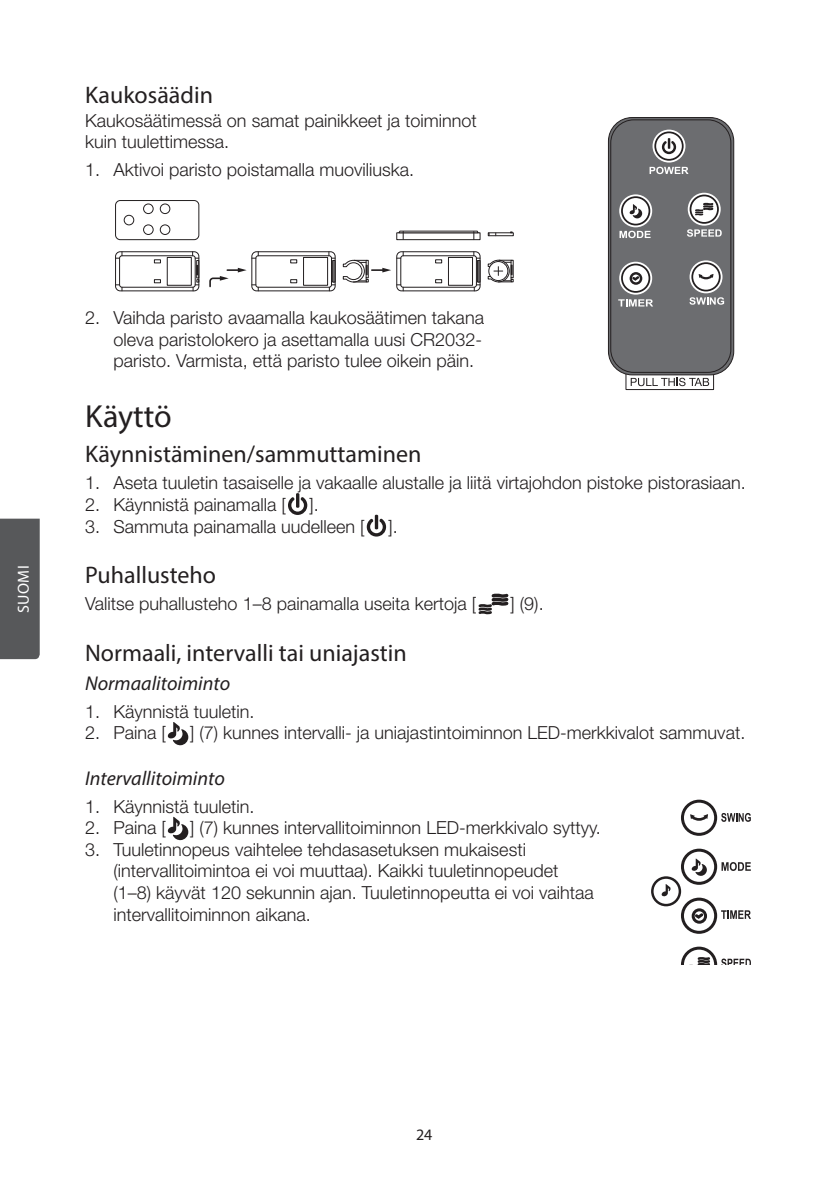
<style>
.page{position:relative;width:840px;height:1191px;background:#fff}
.page>*{position:absolute;margin:0;border:0;box-sizing:border-box;transform-origin:0 0}
.Bruks_-_Nytt_Avsnitt{font:32px "Myriad Pro";color:#231f20}
.Bruks_-_Underrubrik{font:24px "Myriad Pro";color:#231f20}
.Bruks_-_Underrubrik-2{font:italic 20px "Myriad Pro";color:#231f20}
.Bruks_-_Brödtext{font:300 18px/21.6px "Helvetica Neue LT Std";color:#231f20}
.t1{font:16px "Myriad Pro";letter-spacing:.035em;color:#fff}
.t2{font:16px "Myriad Pro";color:#231f20}
</style>
<div class="page">
<div style="left:0;top:518px;width:40px;height:141px;background:#57585a"></div>
<div style="left:115px;top:200px;width:84px;height:40px;border:1px solid #231f20;border-radius:5px"></div>
<div style="left:115px;top:251px;width:84px;height:40px;border:1px solid #231f20;border-radius:5px"></div>
<div style="left:124px;top:215px;width:10px;height:10px;border:1px solid #231f20;border-radius:50%"></div>
<div style="left:143px;top:204px;width:10px;height:10px;border:1px solid #231f20;border-radius:50%"></div>
<div style="left:160px;top:204px;width:10px;height:10px;border:1px solid #231f20;border-radius:50%"></div>
<div style="left:143px;top:224px;width:10px;height:11px;border:1px solid #231f20;border-radius:50%"></div>
<div style="left:160px;top:224px;width:10px;height:11px;border:1px solid #231f20;border-radius:50%"></div>
<div style="left:119px;top:255px;width:76px;height:33px;border:1px solid #231f20;border-radius:2px"></div>
<div style="left:196px;top:260px;width:3px;height:18px;border:1px solid #231f20"></div>
<div style="left:167px;top:257px;width:25px;height:29px;border:1px solid #231f20"></div>
<svg style="left:154px;top:259px;width:7px;height:4px"></svg>
<svg style="left:154px;top:279px;width:7px;height:4px"></svg>
<svg style="left:115px;top:284px;width:7px;height:7px"></svg>
<svg style="left:192px;top:265px;width:7px;height:26px"></svg>
<svg style="left:115px;top:252px;width:7px;height:7px"></svg>
<svg style="left:192px;top:252px;width:7px;height:7px"></svg>
<svg style="left:209px;top:268px;width:37px;height:20px"></svg>
<div style="left:251px;top:251px;width:84px;height:40px;border:1px solid #231f20;border-radius:5px"></div>
<div style="left:255px;top:255px;width:77px;height:33px;border:1px solid #231f20;border-radius:2px"></div>
<div style="left:303px;top:257px;width:25px;height:29px;border:1px solid #231f20"></div>
<svg style="left:290px;top:259px;width:7px;height:4px"></svg>
<svg style="left:290px;top:279px;width:7px;height:4px"></svg>
<svg style="left:252px;top:284px;width:7px;height:7px"></svg>
<svg style="left:252px;top:252px;width:7px;height:7px"></svg>
<svg style="left:328px;top:252px;width:7px;height:39px"></svg>
<div style="left:396px;top:251px;width:84px;height:40px;border:1px solid #231f20;border-radius:5px"></div>
<div style="left:400px;top:255px;width:76px;height:33px;border:1px solid #231f20;border-radius:2px"></div>
<div style="left:448px;top:257px;width:24px;height:29px;border:1px solid #231f20"></div>
<svg style="left:435px;top:259px;width:7px;height:4px"></svg>
<svg style="left:435px;top:279px;width:7px;height:4px"></svg>
<svg style="left:473px;top:252px;width:7px;height:39px"></svg>
<div style="left:396px;top:232px;width:84px;height:8px;border:1px solid #231f20"></div>
<div style="left:487px;top:232px;width:26px;height:4px;border:1px solid #231f20"></div>
<svg style="left:397px;top:230px;width:82px;height:10px"></svg>
<svg style="left:342px;top:252px;width:61px;height:39px"></svg>
<svg style="left:487px;top:259px;width:26px;height:24px"></svg>
<svg style="left:630px;top:378px;width:78px;height:8px"></svg>
<div style="left:625px;top:372px;width:88px;height:18px;border:1px solid #231f20"></div>
<div style="left:608px;top:118px;width:125px;height:257px;background:#6c6d70;border-radius:24px"></div>
<div style="left:607px;top:117px;width:126px;height:258px;border:1px solid #231f20;border-radius:24px"></div>
<svg style="left:689px;top:260px;width:33px;height:33px"></svg>
<svg style="left:619px;top:194px;width:32px;height:33px"></svg>
<svg style="left:619px;top:262px;width:32px;height:33px"></svg>
<svg style="left:687px;top:193px;width:33px;height:33px"></svg>
<svg style="left:652px;top:130px;width:33px;height:32px"></svg>
<div style="left:691px;top:262px;width:29px;height:29px;border:2px solid #231f20;border-radius:50%"></div>
<div style="left:620px;top:196px;width:30px;height:29px;border:2px solid #231f20;border-radius:50%"></div>
<div style="left:620px;top:263px;width:30px;height:30px;border:2px solid #231f20;border-radius:50%"></div>
<div style="left:689px;top:195px;width:29px;height:29px;border:2px solid #231f20;border-radius:50%"></div>
<div style="left:654px;top:131px;width:29px;height:30px;border:2px solid #231f20;border-radius:50%"></div>
<svg style="left:661px;top:138px;width:14px;height:16px"></svg>
<svg style="left:694px;top:203px;width:19px;height:12px"></svg>
<svg style="left:629px;top:272px;width:13px;height:13px"></svg>
<svg style="left:629px;top:204px;width:13px;height:14px"></svg>
<svg style="left:698px;top:274px;width:15px;height:5px"></svg>
<svg style="left:689px;top:297px;width:34px;height:8px"></svg>
<svg style="left:619px;top:231px;width:31px;height:7px"></svg>
<svg style="left:618px;top:299px;width:34px;height:7px"></svg>
<svg style="left:687px;top:229px;width:34px;height:8px"></svg>
<svg style="left:649px;top:167px;width:39px;height:7px"></svg>
<div style="left:610px;top:120px;width:120px;height:253px;border:1px solid #231f20;border-radius:23px"></div>
<svg style="left:681px;top:799px;width:69px;height:37px"></svg>
<svg style="left:651px;top:848px;width:99px;height:85px"></svg>
<svg style="left:681px;top:946px;width:69px;height:19px"></svg>
<svg style="left:288px;top:493px;width:19px;height:22px"></svg>
<svg style="left:366px;top:515px;width:20px;height:21px"></svg>
<svg style="left:478px;top:593px;width:30px;height:21px"></svg>
<svg style="left:167px;top:722px;width:21px;height:23px"></svg>
<svg style="left:167px;top:816px;width:21px;height:24px"></svg>
<p class="t1" style="left:13px;top:613px;width:49px;rotate:-90deg">SUOMI</p>
<p class="Bruks_-_Underrubrik" style="left:85px;top:80px;width:129px">Kaukosäädin</p>
<p class="Bruks_-_Brödtext" style="left:85px;top:109px;width:393px">Kaukosäätimessä on samat painikkeet ja toiminnot kuin tuulettimessa.</p>
<p class="Bruks_-_Brödtext" style="left:85px;top:158px;width:330px">1. Aktivoi paristo poistamalla muoviliuska.</p>
<p class="Bruks_-_Brödtext" style="left:113px;top:306px;width:372px;text-align:justify;text-indent:-28px">2. Vaihda paristo avaamalla kaukosäätimen takana oleva paristolokero ja asettamalla uusi CR2032- paristo. Varmista, että paristo tulee oikein päin.</p>
<p class="Bruks_-_Nytt_Avsnitt" style="left:85px;top:397px;width:88px">Käyttö</p>
<p class="Bruks_-_Underrubrik" style="left:85px;top:439px;width:337px">Käynnistäminen/sammuttaminen</p>
<p class="Bruks_-_Brödtext" style="left:85px;top:472px;width:662px">1. Aseta tuuletin tasaiselle ja vakaalle alustalle ja liitä virtajohdon pistoke pistorasiaan.</p>
<p class="Bruks_-_Brödtext" style="left:85px;top:493px;width:202px">2. Käynnistä painamalla [</p>
<p class="Bruks_-_Brödtext" style="left:309px;top:493px;width:11px">].</p>
<p class="Bruks_-_Brödtext" style="left:85px;top:515px;width:281px">3. Sammuta painamalla uudelleen [</p>
<p class="Bruks_-_Brödtext" style="left:388px;top:515px;width:11px">].</p>
<p class="Bruks_-_Underrubrik" style="left:85px;top:560px;width:132px">Puhallusteho</p>
<p class="Bruks_-_Brödtext" style="left:85px;top:592px;width:392px">Valitse puhallusteho 1–8 painamalla useita kertoja [</p>
<p class="Bruks_-_Brödtext" style="left:510px;top:592px;width:35px">] (9).</p>
<p class="Bruks_-_Underrubrik" style="left:85px;top:638px;width:323px">Normaali, intervalli tai uniajastin</p>
<p class="Bruks_-_Underrubrik-2" style="left:85px;top:671px;width:146px">Normaalitoiminto</p>
<p class="Bruks_-_Brödtext" style="left:85px;top:700px;width:171px">1. Käynnistä tuuletin.</p>
<p class="Bruks_-_Brödtext" style="left:85px;top:721px;width:82px">2. Paina [</p>
<p class="Bruks_-_Brödtext" style="left:190px;top:721px;width:556px">] (7) kunnes intervalli- ja uniajastintoiminnon LED-merkkivalot sammuvat.</p>
<p class="Bruks_-_Underrubrik-2" style="left:85px;top:766px;width:141px">Intervallitoiminto</p>
<p class="Bruks_-_Brödtext" style="left:85px;top:795px;width:171px">1. Käynnistä tuuletin.</p>
<p class="Bruks_-_Brödtext" style="left:85px;top:816px;width:82px">2. Paina [</p>
<p class="Bruks_-_Brödtext" style="left:190px;top:816px;width:412px">] (7) kunnes intervallitoiminnon LED-merkkivalo syttyy.</p>
<p class="Bruks_-_Brödtext" style="left:113px;top:838px;width:481px;text-indent:-28px">3. Tuuletinnopeus vaihtelee tehdasasetuksen mukaisesti (intervallitoimintoa ei voi muuttaa). Kaikki tuuletinnopeudet (1–8) käyvät 120 sekunnin ajan. Tuuletinnopeutta ei voi vaihtaa intervallitoiminnon aikana.</p>
<p class="t2" style="left:416px;top:1125px;width:18px">24</p>
</div>
